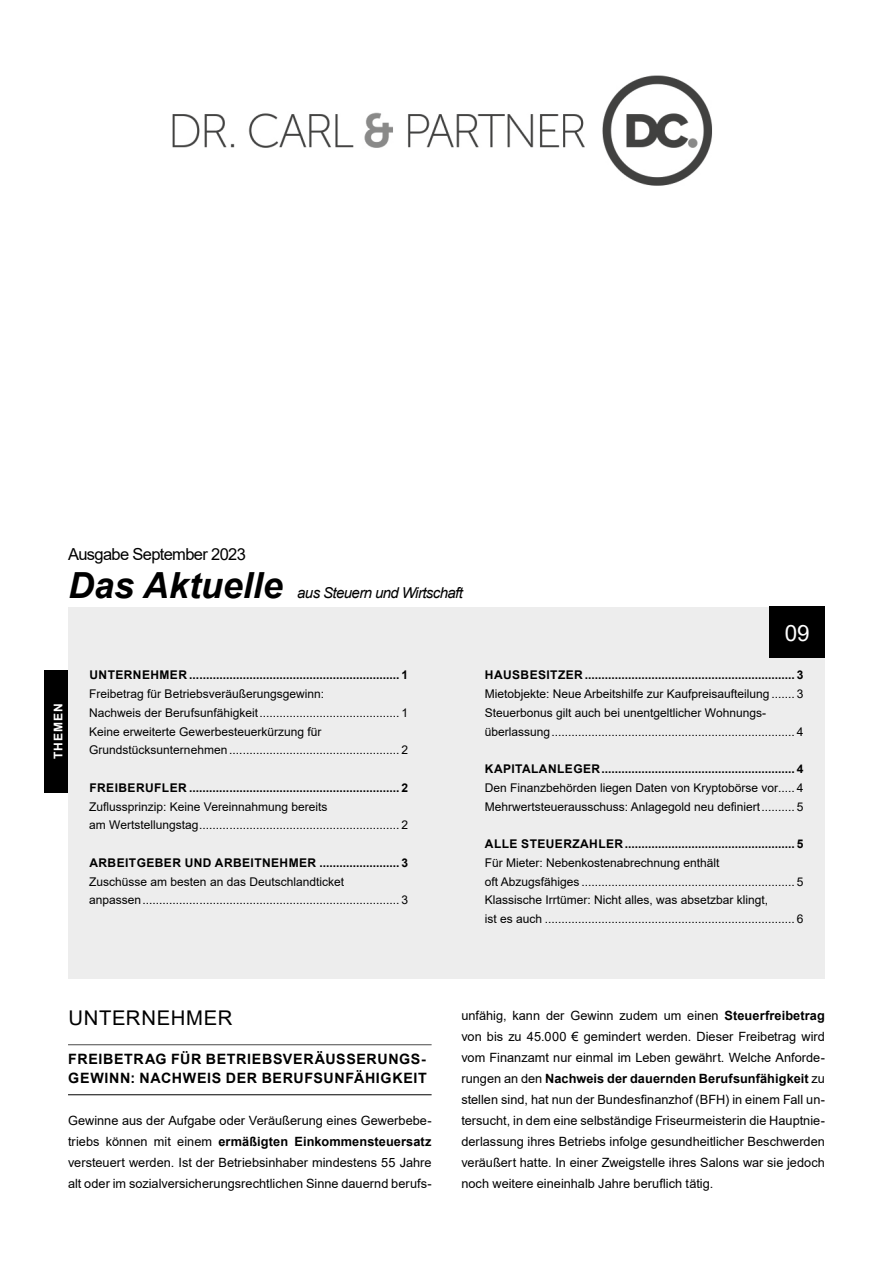
<style>
.page{position:relative;width:893px;height:1263px;background:#fff}
.page>*{position:absolute;margin:0;border:0;box-sizing:border-box;transform-origin:0 0}
.t1{font:italic 700 36px "Arial";color:#000}
.t2{font:22.5px "Arial";color:#fff}
.t3{font:20.25px "Arial";letter-spacing:.035em;color:#000}
.t4{font:16.5px "Arial";letter-spacing:-.04em;color:#000}
.t5{font:italic 15px "Arial";letter-spacing:-.04em;color:#000}
.t6{font:700 14.25px/19.5px "Arial";letter-spacing:.045em;color:#000}
.t7{font:12.75px/21px "Arial";color:#000;text-align:justify}
.t8{font:12px/18.8px "Arial";color:#000}
.t9{font:700 12px "Arial";letter-spacing:.035em;color:#000}
.t10{font:700 12px "Arial";letter-spacing:.085em;color:#fff}
.s1{font-weight:700}
</style>
<div class="page">
<img style="left:172px;top:75px;width:540px;height:111px">
<div style="left:68px;top:607px;width:757px;height:371px;background:#ededed"></div>
<hr style="left:68px;top:1044px;width:364px;height:1px;background:#4a4a49">
<hr style="left:68px;top:1094px;width:364px;height:1px;background:#000">
<div style="left:770px;top:607px;width:55px;height:51px;background:#000"></div>
<div style="left:45px;top:670px;width:23px;height:122px;background:#000"></div>
<h3 class="t4" style="left:68px;top:543px;width:179px">Ausgabe September 2023</h3>
<h1 class="t1" style="left:68px;top:565px;width:216px">Das Aktuelle</h1>
<p class="t5" style="left:297px;top:584px;width:167px">aus Steuern und Wirtschaft</p>
<p class="t10" style="left:51px;top:759px;width:57px;rotate:-90deg">THEMEN</p>
<p class="t9" style="left:90px;top:671px;width:320px">UNTERNEHMER ............................................................... 1</p>
<p class="t8" style="left:89px;top:686px;width:320px">Freibetrag für Betriebsveräußerungsgewinn:<br>Nachweis der Berufsunfähigkeit .......................................... 1<br>Keine erweiterte Gewerbesteuerkürzung für Grundstücksunternehmen ................................................... 2</p>
<p class="t9" style="left:89px;top:783px;width:320px">FREIBERUFLER ............................................................... 2</p>
<p class="t8" style="left:89px;top:797px;width:320px">Zu昀氀ussprinzip: Keine Vereinnahmung bereits<br>am Wertstellungstag ............................................................ 2</p>
<p class="t9" style="left:89px;top:858px;width:320px">ARBEITGEBER UND ARBEITNEHMER ........................ 3</p>
<p class="t8" style="left:89px;top:873px;width:320px">Zuschüsse am besten an das Deutschlandticket<br>anpassen ............................................................................. 3</p>
<h2 class="t2" style="left:785px;top:624px;width:27px">09</h2>
<p class="t9" style="left:485px;top:671px;width:320px">HAUSBESITZER ............................................................... 3</p>
<p class="t8" style="left:485px;top:684px;width:320px">Mietobjekte: Neue Arbeitshilfe zur Kaufpreisaufteilung ....... 3<br>Steuerbonus gilt auch bei unentgeltlicher Wohnungs&shy;überlassung ......................................................................... 4</p>
<p class="t9" style="left:485px;top:764px;width:320px">KAPITALANLEGER .......................................................... 4</p>
<p class="t8" style="left:485px;top:778px;width:320px">Den Finanzbehörden liegen Daten von Kryptobörse vor..... 4<br>Mehrwertsteuerausschuss: Anlagegold neu de昀椀niert .......... 5</p>
<p class="t9" style="left:485px;top:839px;width:320px">ALLE STEUERZAHLER ................................................... 5</p>
<p class="t8" style="left:485px;top:854px;width:320px">Für Mieter: Nebenkostenabrechnung enthält<br>oft Abzugsfähiges ................................................................ 5<br>Klassische Irrtümer: Nicht alles, was absetzbar klingt,<br>ist es auch ........................................................................... 6</p>
<h3 class="t3" style="left:68px;top:1010px;width:166px">UNTERNEHMER</h3>
<p class="t6" style="left:68px;top:1050px;width:360px">FREIBETRAG FÜR BETRIEBSVERÄUSSERUNGS-<br>GEWINN: NACHWEIS DER BERUFSUNFÄHIGKEIT</p>
<p class="t7" style="left:68px;top:1110px;width:365px">Gewinne aus der Aufgabe oder Veräußerung eines Gewerbebe&shy;triebs können mit einem <span class="s1">ermäßigten Einkommensteuersatz </span>versteuert werden. Ist der Betriebsinhaber mindestens 55 Jahre alt oder im sozialversicherungsrechtlichen Sinne dauernd berufs-</p>
<p class="t7" style="left:461px;top:1006px;width:365px">unfähig, kann der Gewinn zudem um einen <span class="s1">Steuerfreibetrag </span>von bis zu 45.000 € gemindert werden. Dieser Freibetrag wird vom Finanzamt nur einmal im Leben gewährt. Welche Anforde&shy;rungen an den <span class="s1">Nachweis der dauernden Berufsunfähigkeit</span> zu stellen sind, hat nun der Bundes昀椀nanzhof (BFH) in einem Fall un&shy;tersucht, in dem eine selbständige Friseurmeisterin die Hauptnie&shy;derlassung ihres Betriebs infolge gesundheitlicher Beschwerden veräußert hatte. In einer Zweigstelle ihres Salons war sie jedoch noch weitere eineinhalb Jahre beru昀氀ich tätig.</p>
</div>
